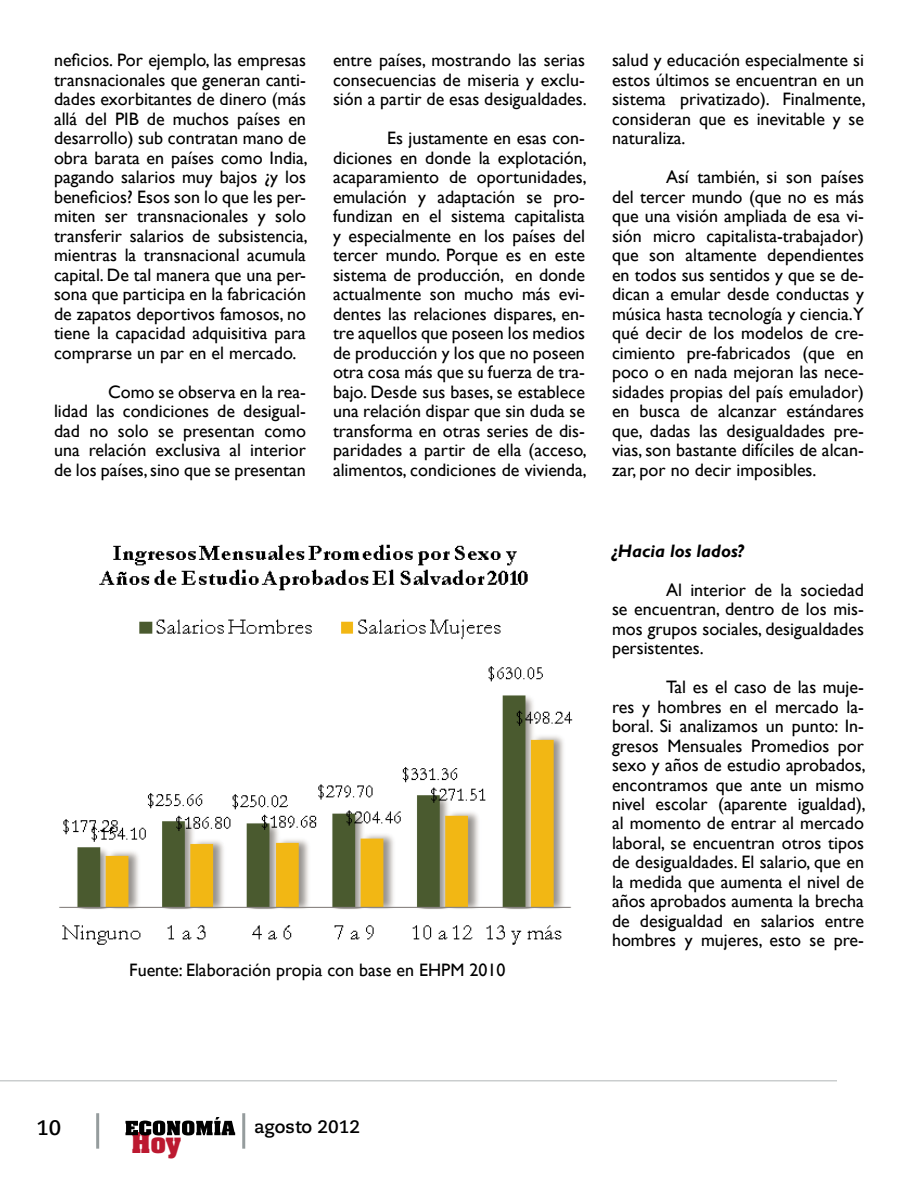
<style>
.page{position:relative;width:918px;height:1188px;background:#fff}
.page>*{position:absolute;margin:0;border:0;box-sizing:border-box;transform-origin:0 0}
.t1{font:700 24.45px "Aachen";color:#bc1930}
.t2{font:700 21px "Caecilia LT Std";color:#000}
.t3{font:18px/19.5px "Gill Sans";color:#000;text-align:justify}
.t4{font:italic 700 18px "Gill Sans";color:#000}
.t5{font:700 18px "Caecilia LT Std";color:#000}
</style>
<div class="page">
<svg style="left:125px;top:1117px;width:110px;height:19px"></svg>
<hr style="left:96px;top:1113px;width:3px;height:36px;background:#959c9d">
<hr style="left:242px;top:1113px;width:3px;height:36px;background:#959c9d">
<hr style="left:0;top:1080px;width:837px;height:2px;background:#959c9d">
<img style="left:59px;top:544px;width:514px;height:401px">
<p class="t3" style="left:54px;top:51px;width:255px">neficios. Por ejemplo, las empresas transnacionales que generan canti&shy;dades exorbitantes de dinero (más allá del PIB de muchos países en desarrollo) sub contratan mano de obra barata en países como India, pagando salarios muy bajos ¿y los beneficios? Esos son lo que les per&shy;miten ser transnacionales y solo transferir salarios de subsistencia, mientras la transnacional acumula capital. De tal manera que una per&shy;sona que participa en la fabricación de zapatos deportivos famosos, no tiene la capacidad adquisitiva para comprarse un par en el mercado.</p>
<p class="t3" style="left:54px;top:382px;width:254px;text-indent:54px">Como se observa en la rea&shy;lidad las condiciones de desigual&shy;dad no solo se presentan como una relación exclusiva al interior de los países, sino que se presentan</p>
<p class="t3" style="left:333px;top:51px;width:255px">entre países, mostrando las serias consecuencias de miseria y exclu&shy;sión a partir de esas desigualdades.</p>
<p class="t3" style="left:333px;top:129px;width:255px;text-indent:54px">Es justamente en esas con&shy;diciones en donde la explotación, acaparamiento de oportunidades, emulación y adaptación se pro&shy;fundizan en el sistema capitalista y especialmente en los países del tercer mundo. Porque es en este sistema de producción, en donde actualmente son mucho más evi&shy;dentes las relaciones dispares, en&shy;tre aquellos que poseen los medios de producción y los que no poseen otra cosa más que su fuerza de tra&shy;bajo. Desde sus bases, se establece una relación dispar que sin duda se transforma en otras series de dis&shy;paridades a partir de ella (acceso, alimentos, condiciones de vivienda,</p>
<p class="t3" style="left:612px;top:51px;width:255px">salud y educación especialmente si estos últimos se encuentran en un sistema privatizado). Finalmente, consideran que es inevitable y se naturaliza.</p>
<p class="t3" style="left:612px;top:168px;width:254px;text-indent:54px">Así también, si son países del tercer mundo (que no es más que una visión ampliada de esa vi&shy;sión micro capitalista-trabajador) que son altamente dependientes en todos sus sentidos y que se de&shy;dican a emular desde conductas y música hasta tecnología y ciencia.Y qué decir de los modelos de cre&shy;cimiento pre-fabricados (que en poco o en nada mejoran las nece&shy;sidades propias del país emulador) en busca de alcanzar estándares que, dadas las desigualdades pre&shy;vias, son bastante difíciles de alcan&shy;zar, por no decir imposibles.</p>
<p class="t3" style="left:129px;top:960px;width:378px">Fuente: Elaboración propia con base en EHPM 2010</p>
<p class="t4" style="left:612px;top:540px;width:133px">¿Hacia los lados?</p>
<p class="t3" style="left:612px;top:580px;width:254px;text-indent:54px">Al interior de la sociedad se encuentran, dentro de los mis&shy;mos grupos sociales, desigualdades persistentes.</p>
<p class="t3" style="left:612px;top:678px;width:255px;text-indent:54px">Tal es el caso de las muje&shy;res y hombres en el mercado la&shy;boral. Si analizamos un punto: In&shy;gresos Mensuales Promedios por sexo y años de estudio aprobados, encontramos que ante un mismo nivel escolar (aparente igualdad), al momento de entrar al mercado laboral, se encuentran otros tipos de desigualdades. El salario, que en la medida que aumenta el nivel de años aprobados aumenta la brecha de desigualdad en salarios entre hombres y mujeres, esto se pre-</p>
<p class="t2" style="left:37px;top:1116px;width:26px">10</p>
<h1 class="t1" style="left:132px;top:1125px;width:51px">Hoy</h1>
<p class="t5" style="left:254px;top:1116px;width:108px">agosto 2012</p>
</div>
